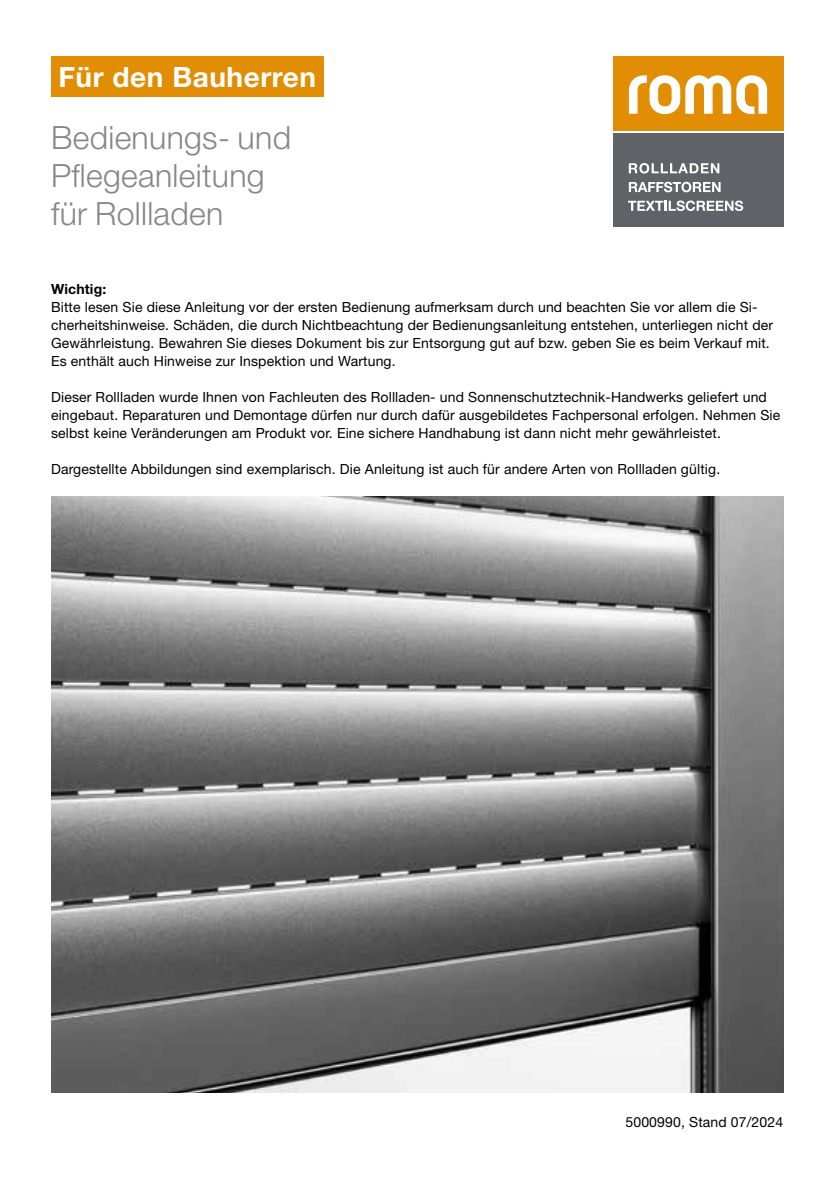
<style>
.page{position:relative;width:840px;height:1191px;background:#fff}
.page>*{position:absolute;margin:0;border:0;box-sizing:border-box;transform-origin:0 0}
.t1{font:300 32px/38px "Helvetica Neue LT Std";letter-spacing:.01em;color:#878787}
.t2{font:700 28px "Helvetica Neue LT Std";letter-spacing:.02em;color:#fff}
.t3{font:14px/18px "Helvetica Neue LT Std";letter-spacing:.01em;color:#000}
.t4{font:700 14px "Helvetica Neue LT Std";letter-spacing:.01em;color:#000}
</style>
<div class="page">
<img style="left:51px;top:497px;width:731px;height:595px">
<div style="left:612px;top:57px;width:170px;height:74px;background:#e28e04"></div>
<div style="left:612px;top:134px;width:170px;height:93px;background:#616168"></div>
<svg style="left:736px;top:75px;width:30px;height:39px"></svg>
<svg style="left:628px;top:75px;width:102px;height:39px"></svg>
<svg style="left:628px;top:163px;width:91px;height:10px"></svg>
<svg style="left:628px;top:182px;width:92px;height:10px"></svg>
<svg style="left:628px;top:200px;width:114px;height:11px"></svg>
<div style="left:51px;top:57px;width:272px;height:40px;background:#e28e04"></div>
<h2 class="t2" style="left:58px;top:59px;width:259px">Für den Bauherren</h2>
<h1 class="t1" style="left:51px;top:118px;width:241px">Bedienungs- und<br>Pflegeanleitung für Rollladen</h1>
<p class="t4" style="left:51px;top:280px;width:57px">Wichtig:</p>
<p class="t3" style="left:51px;top:297px;width:723px">Bitte lesen Sie diese Anleitung vor der ersten Bedienung aufmerksam durch und beachten Sie vor allem die Si&shy;cherheitshinweise. Schäden, die durch Nichtbeachtung der Bedienungsanleitung entstehen, unterliegen nicht der Gewährleistung. Bewahren Sie dieses Dokument bis zur Entsorgung gut auf bzw. geben Sie es beim Verkauf mit.<br>Es enthält auch Hinweise zur Inspektion und Wartung.</p>
<p class="t3" style="left:51px;top:387px;width:730px">Dieser Rollladen wurde Ihnen von Fachleuten des Rollladen- und Sonnenschutztechnik-Handwerks geliefert und eingebaut. Reparaturen und Demontage dürfen nur durch dafür ausgebildetes Fachpersonal erfolgen. Nehmen Sie selbst keine Veränderungen am Produkt vor. Eine sichere Handhabung ist dann nicht mehr gewährleistet.</p>
<p class="t3" style="left:51px;top:459px;width:670px">Dargestellte Abbildungen sind exemplarisch. Die Anleitung ist auch für andere Arten von Rollladen gültig.</p>
<p class="t3" style="left:625px;top:1113px;width:159px">5000990, Stand 07/2024</p>
</div>
